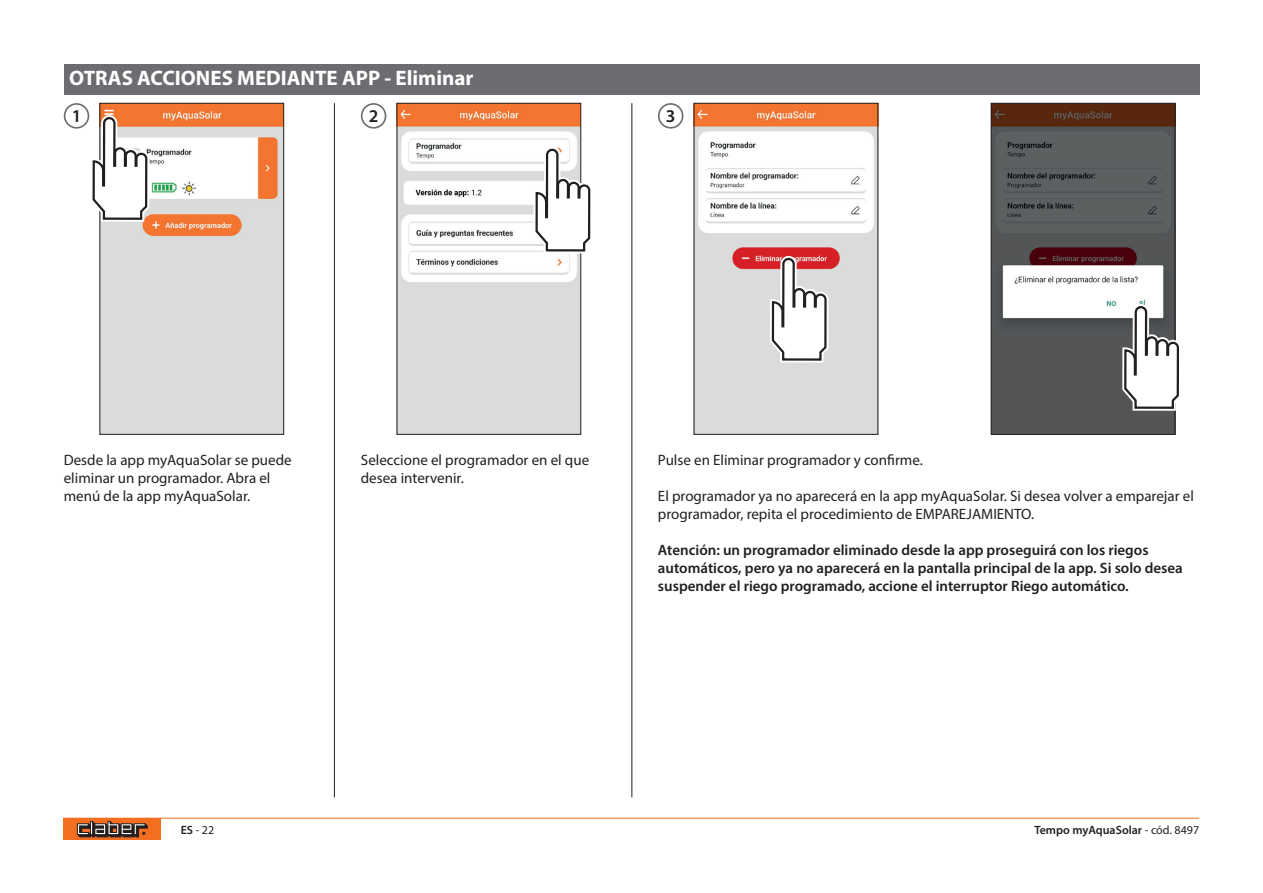
<style>
.page{position:relative;width:1263px;height:893px;background:#fff}
.page>*{position:absolute;margin:0;border:0;box-sizing:border-box;transform-origin:0 0}
.t1{font:700 21px "Myriad Pro";color:#fff}
.t2{font:600 18px "Myriad Pro";color:#231f20}
.t3{font:15px/18px "Myriad Pro";color:#231f20}
.t4{font:600 15px/18px "Myriad Pro";color:#231f20}
.t5{font:600 12px "Myriad Pro";color:#231f20}
.t6{font:12px "Myriad Pro";color:#231f20}
.s1{font-weight:600}
.s2{font-weight:400}
</style>
<div class="page">
<div style="left:64px;top:819px;width:97px;height:21px;background:#f36e21"></div>
<svg style="left:77px;top:821px;width:71px;height:17px"></svg>
<hr style="left:64px;top:818px;width:1135px;height:1px;background:#f36e21">
<div style="left:64px;top:64px;width:1135px;height:31px;background:#6c6d70"></div>
<div style="left:64px;top:103px;width:25px;height:26px;border:2px solid #6c6d70;border-radius:50%"></div>
<div style="left:658px;top:103px;width:25px;height:26px;border:2px solid #6c6d70;border-radius:50%"></div>
<div style="left:361px;top:103px;width:25px;height:26px;border:2px solid #6c6d70;border-radius:50%"></div>
<hr style="left:334px;top:103px;width:1px;height:694px;background:#231f20">
<hr style="left:632px;top:103px;width:1px;height:694px;background:#231f20">
<img style="left:102px;top:105px;width:180px;height:327px">
<div style="left:100px;top:103px;width:184px;height:331px;border:1px solid #231f20"></div>
<img style="left:696px;top:105px;width:180px;height:327px">
<img style="left:399px;top:105px;width:180px;height:327px">
<div style="left:397px;top:103px;width:184px;height:331px;border:1px solid #231f20"></div>
<img style="left:993px;top:105px;width:180px;height:327px">
<div style="left:991px;top:103px;width:184px;height:331px;border:1px solid #231f20"></div>
<svg style="left:768px;top:102px;width:63px;height:262px"></svg>
<svg style="left:1121px;top:102px;width:58px;height:310px"></svg>
<svg style="left:532px;top:102px;width:59px;height:153px"></svg>
<svg style="left:89px;top:102px;width:62px;height:121px"></svg>
<h1 class="t1" style="left:69px;top:70px;width:406px">OTRAS ACCIONES MEDIANTE APP - Eliminar</h1>
<p class="t2" style="left:72px;top:109px;width:11px">1</p>
<p class="t2" style="left:369px;top:109px;width:11px">2</p>
<p class="t2" style="left:666px;top:109px;width:11px">3</p>
<p class="t3" style="left:64px;top:453px;width:229px">Desde la app myAquaSolar se puede eliminar un programador. Abra el menú de la app myAquaSolar.</p>
<p class="t3" style="left:361px;top:453px;width:230px">Seleccione el programador en el que desea intervenir.</p>
<p class="t3" style="left:658px;top:453px;width:266px">Pulse en Eliminar programador y confirme.</p>
<p class="t3" style="left:658px;top:489px;width:537px">El programador ya no aparecerá en la app myAquaSolar. Si desea volver a emparejar el programador, repita el procedimiento de EMPAREJAMIENTO.</p>
<p class="t4" style="left:658px;top:543px;width:526px">Atención: un programador eliminado desde la app proseguirá con los riegos automáticos, pero ya no aparecerá en la pantalla principal de la app. Si solo desea suspender el riego programado, accione el interruptor Riego automático.</p>
<p class="t6" style="left:181px;top:825px;width:35px"><span class="s1">ES</span> - 22</p>
<p class="t5" style="left:1034px;top:825px;width:166px">Tempo myAquaSolar <span class="s2">- cód. 8497</span></p>
</div>
